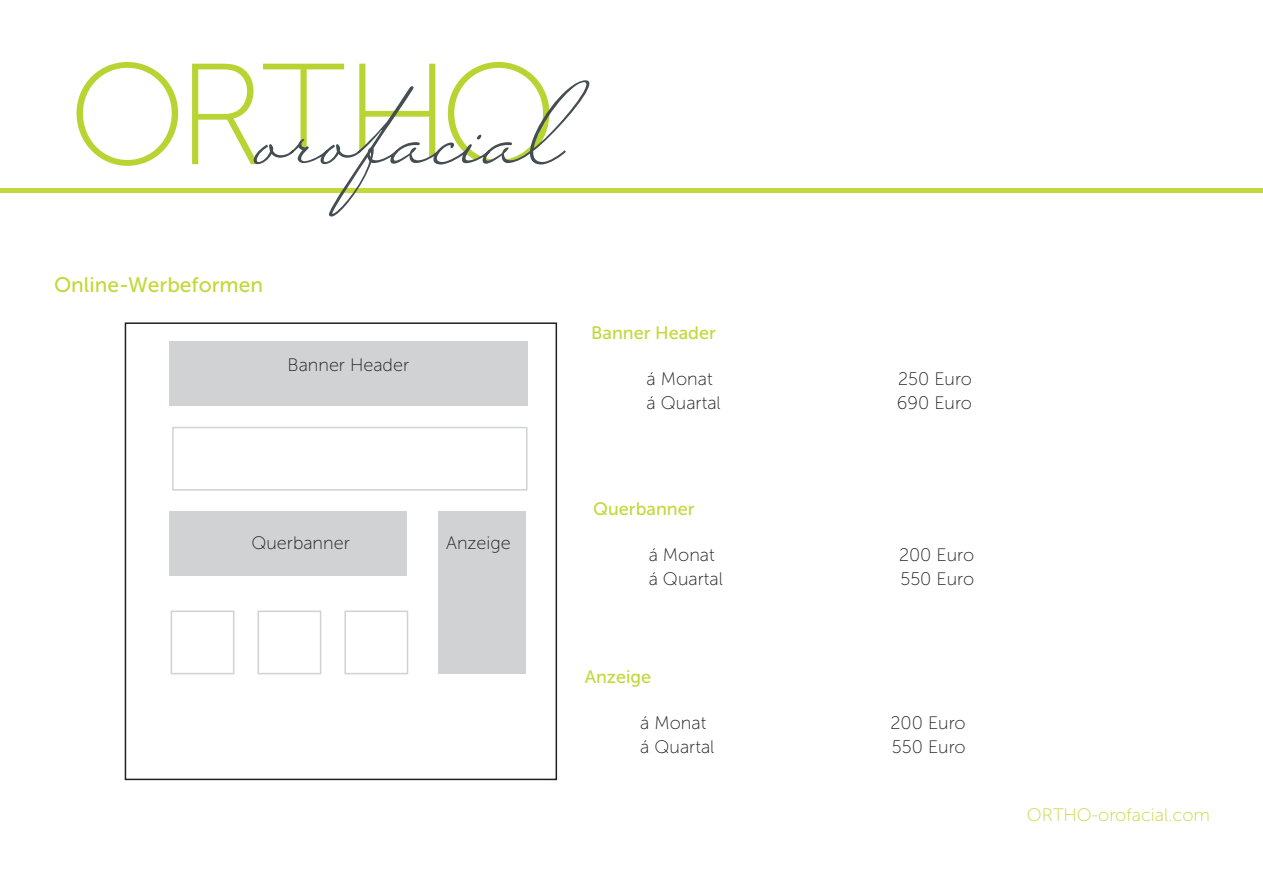
<style>
.page{position:relative;width:1263px;height:893px;background:#fff}
.page>*{position:absolute;margin:0;border:0;box-sizing:border-box;transform-origin:0 0}
.t1{font:21px "Museo Sans 500";color:#c3d83a}
.t2{font:18.15px "Museo Sans 100";color:#231f20}
.t3{font:18px "Museo Sans 100";color:#231f20}
.t4{font:18px "Museo Sans 500";color:#c3d83a}
.t5{font:18px "Museo Sans 100";color:#c3d83a}
.s1{font-size:18.15px}
</style>
<div class="page">
<hr style="left:0;top:188px;width:1263px;height:4px;background:#c3d83a">
<svg style="left:77px;top:62px;width:461px;height:104px"></svg>
<svg style="left:254px;top:80px;width:335px;height:137px"></svg>
<svg style="left:477px;top:135px;width:4px;height:5px"></svg>
<div style="left:125px;top:322px;width:432px;height:458px;border:2px solid #231f20"></div>
<div style="left:169px;top:341px;width:358px;height:65px;background:#d1d2d4"></div>
<div style="left:169px;top:511px;width:238px;height:65px;background:#d1d2d4"></div>
<div style="left:258px;top:611px;width:63px;height:63px;border:2px solid #d1d2d4"></div>
<div style="left:171px;top:611px;width:63px;height:63px;border:2px solid #d1d2d4"></div>
<div style="left:344px;top:611px;width:64px;height:63px;border:2px solid #d1d2d4"></div>
<div style="left:172px;top:427px;width:355px;height:64px;border:2px solid #d1d2d4"></div>
<div style="left:439px;top:511px;width:87px;height:163px;background:#d1d2d4"></div>
<p class="t1" style="left:54px;top:273px;width:211px">Online-Werbeformen</p>
<p class="t3" style="left:287px;top:355px;width:123px">Banner Header</p>
<p class="t3" style="left:251px;top:533px;width:100px">Querbanner</p>
<p class="t3" style="left:446px;top:533px;width:66px">Anzeige</p>
<p class="t4" style="left:591px;top:323px;width:126px">Banner Header</p>
<p class="t2" style="left:647px;top:369px;width:68px">á Monat</p>
<p class="t3" style="left:898px;top:369px;width:75px"><span class="s1">250</span> Euro</p>
<p class="t2" style="left:647px;top:393px;width:76px">á Quartal</p>
<p class="t3" style="left:897px;top:393px;width:77px"><span class="s1">690</span> Euro</p>
<p class="t4" style="left:593px;top:499px;width:103px">Querbanner</p>
<p class="t2" style="left:649px;top:545px;width:68px">á Monat</p>
<p class="t3" style="left:899px;top:545px;width:77px"><span class="s1">200</span> Euro</p>
<p class="t2" style="left:649px;top:569px;width:76px">á Quartal</p>
<p class="t3" style="left:900px;top:569px;width:75px"><span class="s1">550</span> Euro</p>
<p class="t4" style="left:585px;top:667px;width:68px">Anzeige</p>
<p class="t2" style="left:640px;top:713px;width:68px">á Monat</p>
<p class="t3" style="left:890px;top:713px;width:77px"><span class="s1">200</span> Euro</p>
<p class="t2" style="left:640px;top:737px;width:76px">á Quartal</p>
<p class="t3" style="left:892px;top:737px;width:75px"><span class="s1">550</span> Euro</p>
<p class="t5" style="left:1027px;top:805px;width:185px">ORTHO-orofacial.com</p>
</div>
